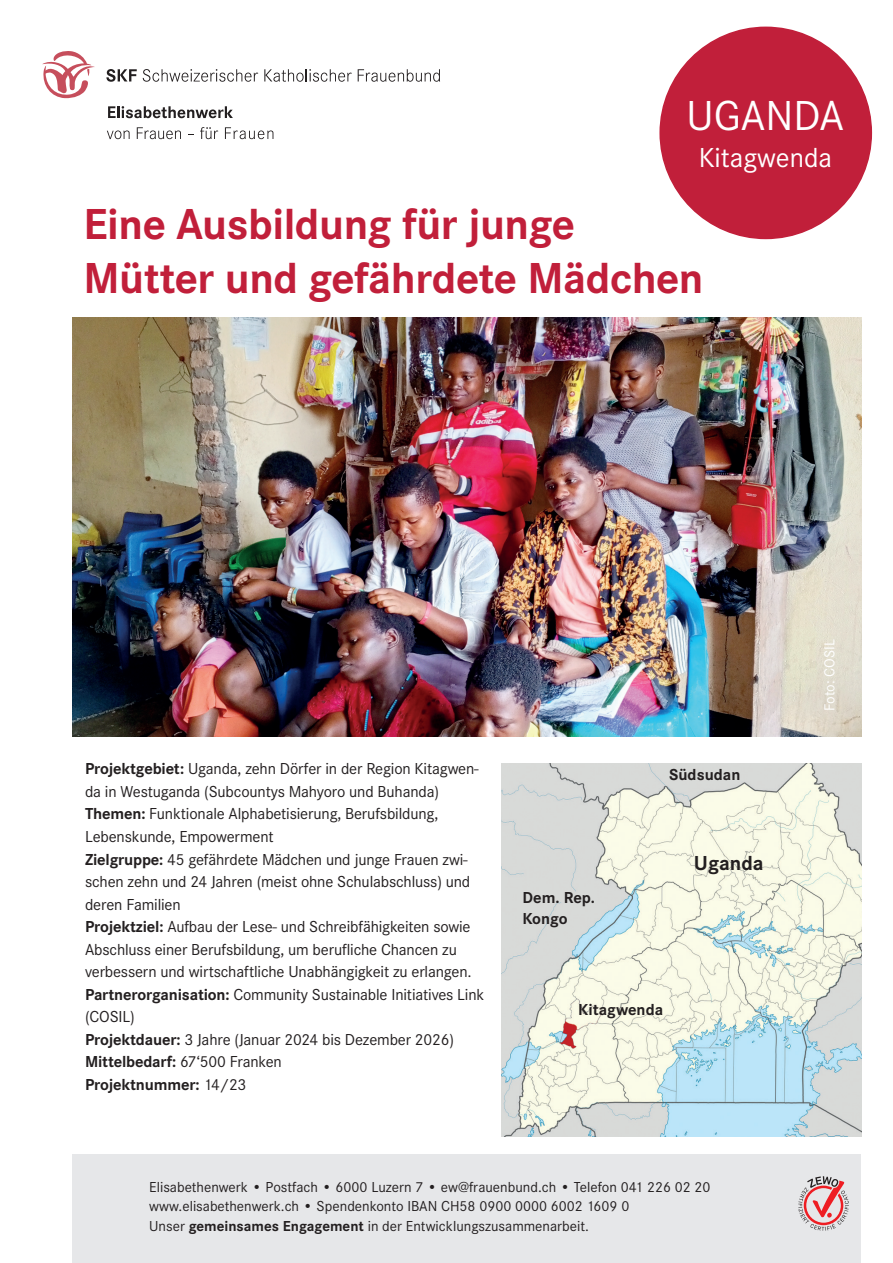
<style>
.page{position:relative;width:893px;height:1263px;background:#fff}
.page>*{position:absolute;margin:0;border:0;box-sizing:border-box;transform-origin:0 0}
.t1{font:700 45px/54px "Corporate S";letter-spacing:-.01em;color:#c11f3a}
.t2{font:43.5px "Corporate S";color:#fff}
.t3{font:28.5px "Corporate S";color:#fff}
.t4{font:700 21px "Corporate S";color:#231f20}
.t5{font:16.5px/22.5px "Corporate S";letter-spacing:-.01em;color:#231f20}
.t6{font:700 16.5px/21px "Corporate S";color:#231f20}
.t7{font:15px/19.5px "Corporate S";color:#231f20}
.t8{font:15px "Corporate S";color:#fff}
.s1{font-weight:700}
</style>
<div class="page">
<div style="left:660px;top:27px;width:211px;height:211px;background:#c11f3a;border-radius:50%"></div>
<img style="left:72px;top:318px;width:789px;height:419px">
<svg style="left:43px;top:51px;width:52px;height:48px"></svg>
<svg style="left:106px;top:69px;width:31px;height:13px"></svg>
<svg style="left:143px;top:69px;width:115px;height:13px"></svg>
<svg style="left:264px;top:69px;width:88px;height:13px"></svg>
<svg style="left:358px;top:69px;width:82px;height:13px"></svg>
<svg style="left:108px;top:106px;width:125px;height:12px"></svg>
<svg style="left:107px;top:130px;width:23px;height:9px"></svg>
<svg style="left:137px;top:127px;width:44px;height:12px"></svg>
<svg style="left:200px;top:127px;width:18px;height:12px"></svg>
<svg style="left:225px;top:127px;width:48px;height:12px"></svg>
<div style="left:72px;top:1155px;width:788px;height:108px;background:#e6e7e9"></div>
<svg style="left:798px;top:1176px;width:51px;height:55px"></svg>
<img style="left:501px;top:763px;width:361px;height:373px">
<h2 class="t2" style="left:687px;top:90px;width:159px">UGANDA</h2>
<h3 class="t3" style="left:699px;top:141px;width:135px">Kitagwenda</h3>
<h1 class="t1" style="left:83px;top:197px;width:622px">Eine Ausbildung für junge<br>Mütter und gefährdete Mädchen</h1>
<p class="t5" style="left:85px;top:758px;width:401px"><span class="s1">Projektgebiet:</span> Uganda, zehn Dörfer in der Region Kitagwen&shy;da in Westuganda (Subcountys Mahyoro und Buhanda)<br><span class="s1">Themen:</span> Funktionale Alphabetisierung, Berufsbildung, Lebenskunde, Empowerment<br><span class="s1">Zielgruppe:</span> 45 gefährdete Mädchen und junge Frauen zwi&shy;schen zehn und 24 Jahren (meist ohne Schulabschluss) und deren Familien<br><span class="s1">Projektziel:</span> Aufbau der Lese- und Schreibfähigkeiten sowie Abschluss einer Berufsbildung, um berufliche Chancen zu verbessern und wirtschaftliche Unabhängigkeit zu erlangen.<br><span class="s1">Partnerorganisation:</span> Community Sustainable Initiatives Link (COSIL)<br><span class="s1">Projektdauer:</span> 3 Jahre (Januar 2024 bis Dezember 2026)<br><span class="s1">Mittelbedarf:</span> 67‘500 Franken<br><span class="s1">Projektnummer:</span> 14/23</p>
<p class="t6" style="left:669px;top:765px;width:73px">Südsudan</p>
<p class="t6" style="left:522px;top:887px;width:74px">Dem. Rep.<br>Kongo</p>
<p class="t6" style="left:578px;top:999px;width:86px">Kitagwenda</p>
<p class="t4" style="left:694px;top:851px;width:71px">Uganda</p>
<p class="t7" style="left:149px;top:1177px;width:563px">Elisabethenwerk • Postfach • 6000 Luzern 7 • ew@frauenbund.ch • Telefon 041 226 02 20 www.elisabethenwerk.ch • Spendenkonto IBAN CH58 0900 0000 6002 1609 0<br>Unser <span class="s1">gemeinsames Engagement</span> in der Entwicklungszusammenarbeit.</p>
<p class="t8" style="left:821px;top:711px;width:73px;rotate:-90deg">Foto: COSIL</p>
</div>
